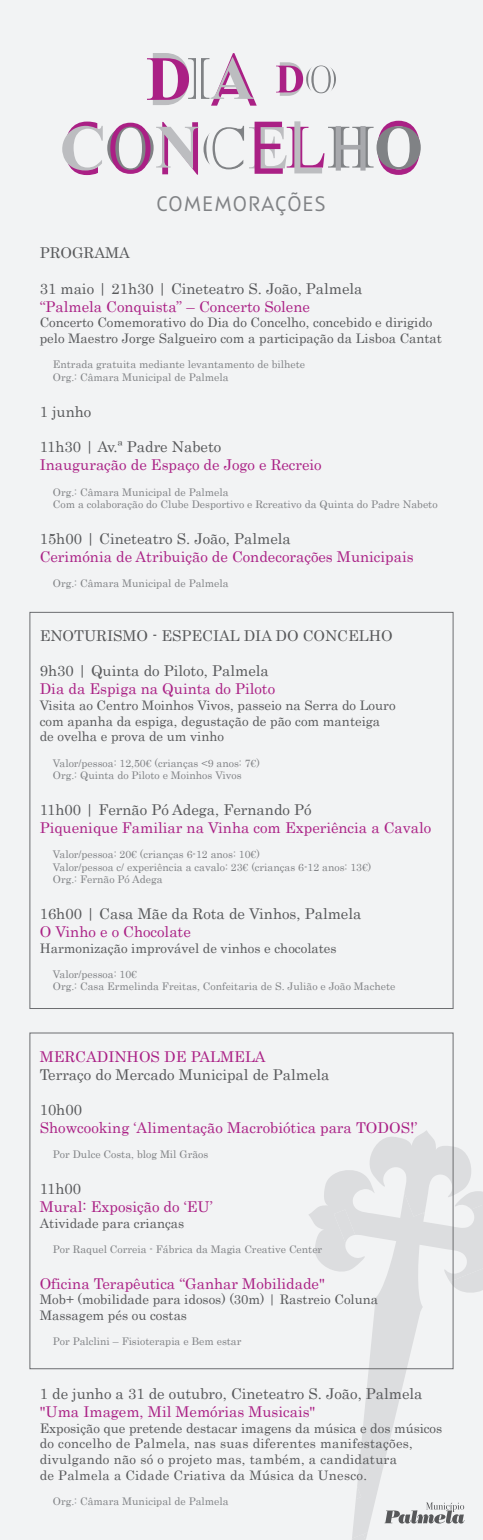
<style>
.page{position:relative;width:483px;height:1540px;background:#fff}
.page>*{position:absolute;margin:0;border:0;box-sizing:border-box;transform-origin:0 0}
.t1{font:20.91px "Squad";letter-spacing:.05em;color:#808285}
.t2{font:14.88px "Century";color:#aa2085}
.t3{font:14.88px "Century";color:#57585a}
.t4{font:13.12px/15.8px "Century";color:#57585a}
.t5{font:13.12px/15.8px "Century";letter-spacing:.02em;color:#57585a}
.t6{font:10.5px/12.6px "Century";color:#808285}
</style>
<div class="page">
<div style="left:0;top:0;width:482px;height:1539px;background:#f2f3f4"></div>
<svg style="left:147px;top:53px;width:109px;height:53px"></svg>
<div style="left:196px;top:54px;width:5px;height:52px;background:#f2f3f4"></div>
<svg style="left:276px;top:62px;width:59px;height:34px"></svg>
<svg style="left:62px;top:121px;width:358px;height:54px"></svg>
<svg style="left:370px;top:1130px;width:100px;height:34px"></svg>
<svg style="left:308px;top:1164px;width:174px;height:369px"></svg>
<svg style="left:355px;top:1486px;width:6px;height:12px"></svg>
<svg style="left:341px;top:1532px;width:26px;height:7px"></svg>
<h1 class="t1" style="left:156px;top:191px;width:170px">COMEMORAÇÕES</h1>
<h2 class="t3" style="left:40px;top:240px;width:92px">PROGRAMA</h2>
<h2 class="t3" style="left:40px;top:276px;width:324px">31 maio | 21h30 | Cineteatro S. João, Palmela</h2>
<h2 class="t2" style="left:40px;top:294px;width:271px">“Palmela Conquista” – Concerto Solene</h2>
<p class="t4" style="left:40px;top:314px;width:403px">Concerto Comemorativo do Dia do Concelho, concebido e dirigido pelo Maestro Jorge Salgueiro com a participação da Lisboa Cantat</p>
<p class="t6" style="left:53px;top:357px;width:253px">Entrada gratuita mediante levantamento de bilhete<br>Org.: Câmara Municipal de Palmela</p>
<h2 class="t3" style="left:40px;top:399px;width:53px">1 junho</h2>
<h2 class="t3" style="left:40px;top:434px;width:183px">11h30 | Av.ª Padre Nabeto</h2>
<h2 class="t2" style="left:40px;top:452px;width:283px">Inauguração de Espaço de Jogo e Recreio</h2>
<p class="t6" style="left:53px;top:484px;width:386px">Org.: Câmara Municipal de Palmela<br>Com a colaboração do Clube Desportivo e Rcreativo da Quinta do Padre Nabeto</p>
<h2 class="t3" style="left:40px;top:526px;width:252px">15h00 | Cineteatro S. João, Palmela</h2>
<h2 class="t2" style="left:40px;top:544px;width:375px">Cerimónia de Atribuição de Condecorações Municipais</h2>
<p class="t6" style="left:53px;top:576px;width:177px">Org.: Câmara Municipal de Palmela</p>
<h2 class="t3" style="left:40px;top:622px;width:354px">ENOTURISMO - ESPECIAL DIA DO CONCELHO</h2>
<h2 class="t3" style="left:40px;top:658px;width:230px">9h30 | Quinta do Piloto, Palmela</h2>
<h2 class="t2" style="left:40px;top:676px;width:237px">Dia da Espiga na Quinta do Piloto</h2>
<p class="t4" style="left:40px;top:696px;width:357px">Visita ao Centro Moinhos Vivos, passeio na Serra do Louro com apanha da espiga, degustação de pão com manteiga de ovelha e prova de um vinho</p>
<p class="t6" style="left:53px;top:755px;width:208px">Valor/pessoa: 12,50€ (crianças &lt;9 anos: 7€)<br>Org.: Quinta do Piloto e Moinhos Vivos</p>
<h2 class="t3" style="left:40px;top:797px;width:273px">11h00 | Fernão Pó Adega, Fernando Pó</h2>
<h2 class="t2" style="left:40px;top:814px;width:392px">Piquenique Familiar na Vinha com Experiência a Cavalo</h2>
<p class="t6" style="left:53px;top:847px;width:319px">Valor/pessoa: 20€ (crianças 6-12 anos: 10€)<br>Valor/pessoa c/ experiência a cavalo: 23€ (crianças 6-12 anos: 13€)<br>Org.: Fernão Pó Adega</p>
<h2 class="t3" style="left:40px;top:901px;width:323px">16h00 | Casa Mãe da Rota de Vinhos, Palmela</h2>
<h2 class="t2" style="left:40px;top:918px;width:152px">O Vinho e o Chocolate</h2>
<p class="t4" style="left:40px;top:938px;width:298px">Harmonização improvável de vinhos e chocolates</p>
<p class="t6" style="left:53px;top:966px;width:343px">Valor/pessoa: 10€<br>Org.: Casa Ermelinda Freitas, Confeitaria de S. Julião e João Machete</p>
<h2 class="t2" style="left:40px;top:1043px;width:227px">MERCADINHOS DE PALMELA</h2>
<h2 class="t3" style="left:40px;top:1061px;width:291px">Terraço do Mercado Municipal de Palmela</h2>
<h2 class="t3" style="left:40px;top:1097px;width:44px">10h00</h2>
<h2 class="t2" style="left:40px;top:1115px;width:379px">Showcooking ‘Alimentação Macrobiótica para TODOS!’</h2>
<p class="t6" style="left:53px;top:1147px;width:157px">Por Dulce Costa, blog Mil Grãos</p>
<h2 class="t3" style="left:40px;top:1176px;width:43px">11h00</h2>
<h2 class="t2" style="left:40px;top:1194px;width:174px">Mural: Exposição do ‘EU’</h2>
<p class="t4" style="left:40px;top:1213px;width:146px">Atividade para crianças</p>
<p class="t6" style="left:53px;top:1241px;width:270px">Por Raquel Correia - Fábrica da Magia Creative Center</p>
<h2 class="t2" style="left:40px;top:1270px;width:286px">Oficina Terapêutica “Ganhar Mobilidade"</h2>
<p class="t4" style="left:40px;top:1290px;width:339px">Mob+ (mobilidade para idosos) (30m) | Rastreio Coluna<br>Massagem pés ou costas</p>
<p class="t6" style="left:53px;top:1334px;width:190px">Por Palclini – Fisioterapia e Bem estar</p>
<h2 class="t3" style="left:40px;top:1380px;width:384px">1 de junho a 31 de outubro, Cineteatro S. João, Palmela</h2>
<h2 class="t2" style="left:40px;top:1398px;width:277px">"Uma Imagem, Mil Memórias Musicais"</h2>
<p class="t5" style="left:40px;top:1418px;width:403px">Exposição que pretende destacar imagens da música e dos músicos do concelho de Palmela, nas suas diferentes manifestações, divulgando não só o projeto mas, também, a candidatura<br>de Palmela a Cidade Criativa da Música da Unesco.</p>
<p class="t6" style="left:53px;top:1493px;width:177px">Org.: Câmara Municipal de Palmela</p>
</div>
